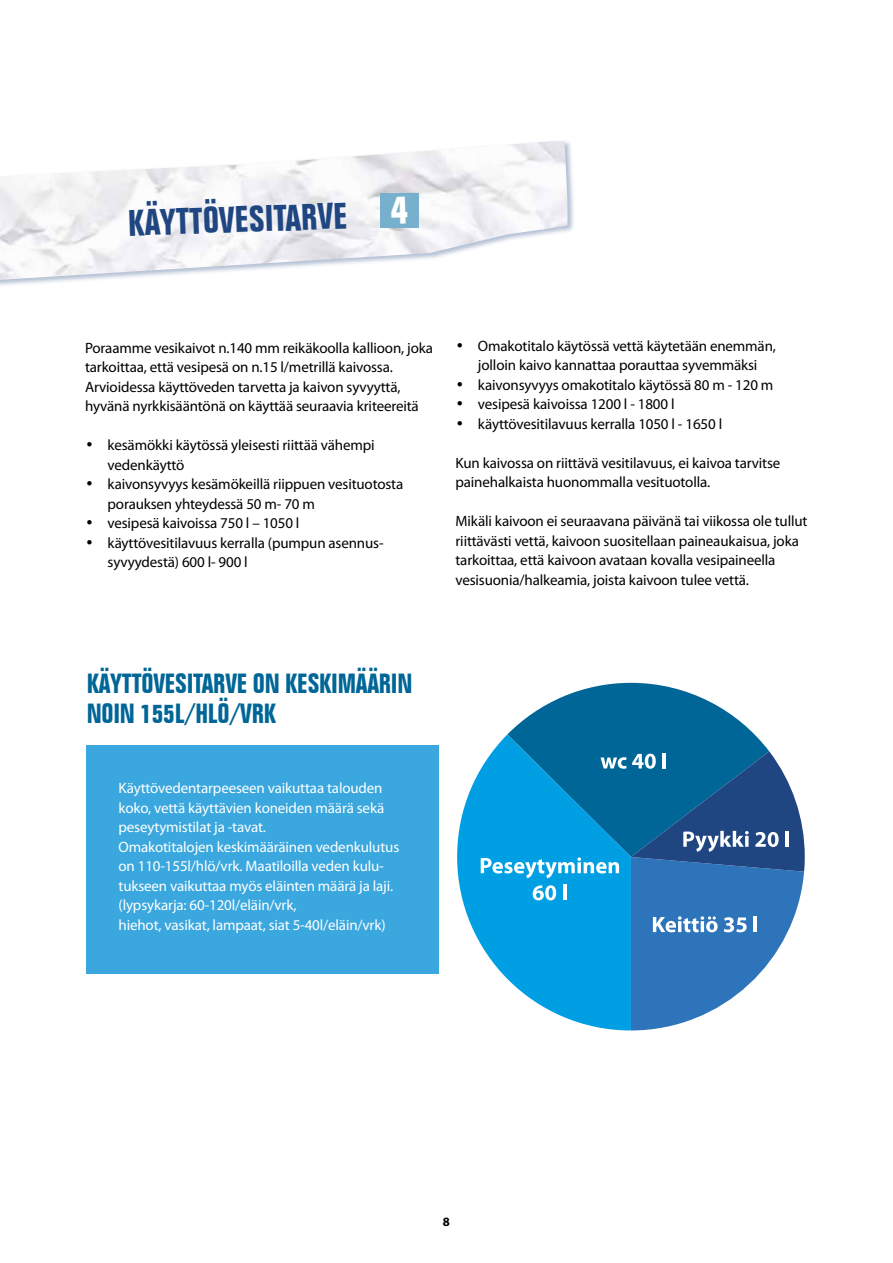
<style>
.page{position:relative;width:893px;height:1263px;background:#fff}
.page>*{position:absolute;margin:0;border:0;box-sizing:border-box;transform-origin:0 0}
.t1{font:700 condensed 36px "Folio BT";color:#1f4681}
.t2{font:700 condensed 27px/29.5px "Folio BT";letter-spacing:-.01em;color:#006697}
.t3{font:15px/19.5px "Myriad Pro";letter-spacing:-.01em;color:#000}
.t4{font:15px/19.5px "Myriad Pro";letter-spacing:-.01em;color:#fff}
.t5{font:700 12.75px "Myriad Pro";color:#000}
.s1{font-size:40.05px;color:#fff}
.s2{font-family:"Copperplate Gothic BT";font-stretch:condensed}
</style>
<div class="page">
<div style="left:0;top:140px;width:575px;height:148px;background:#1f4681;opacity:.35"></div>
<img style="left:0;top:141px;width:567px;height:139px">
<div style="left:380px;top:193px;width:39px;height:35px;background:#76b0cc"></div>
<svg style="left:508px;top:683px;width:261px;height:68px;fill:#006697"></svg>
<svg style="left:457px;top:734px;width:174px;height:211px"></svg>
<svg style="left:481px;top:751px;width:324px;height:279px;background:#3791c7"></svg>
<hr style="left:785px;top:831px;width:4px;height:16px;background:#fff">
<div style="left:87px;top:745px;width:352px;height:228px;background:#3aa7de"></div>
<h1 class="t1" style="left:127px;top:201px;width:282px;rotate:-2deg">KÄYTTÖVESITARVE <span class="s1">4</span></h1>
<p class="t3" style="left:85px;top:337px;width:350px">Poraamme vesikaivot n.140 mm reikäkoolla kallioon, joka tarkoittaa, että vesipesä on n.15 l/metrillä kaivossa.<br>Arvioidessa käyttöveden tarvetta ja kaivon syvyyttä, hyvänä nyrkkisääntönä on käyttää seuraavia kriteereitä</p>
<p class="t3" style="left:108px;top:435px;width:269px;text-indent:-22px"><span class="s2">•</span> kesämökki käytössä yleisesti riittää vähempi vedenkäyttö</p>
<p class="t3" style="left:108px;top:474px;width:297px;text-indent:-22px"><span class="s2">•</span> kaivonsyvyys kesämökeillä riippuen vesituotosta porauksen yhteydessä 50 m- 70 m</p>
<p class="t3" style="left:85px;top:513px;width:216px"><span class="s2">•</span> vesipesä kaivoissa 750 l – 1050 l</p>
<p class="t3" style="left:108px;top:532px;width:278px;text-indent:-22px"><span class="s2">•</span> käyttövesitilavuus kerralla (pumpun asennus&shy;syvyydestä) 600 l- 900 l</p>
<p class="t3" style="left:455px;top:335px;width:322px;text-align:center"><span class="s2">•</span> Omakotitalo käytössä vettä käytetään enemmän, jolloin kaivo kannattaa porauttaa syvemmäksi</p>
<p class="t3" style="left:455px;top:374px;width:319px"><span class="s2">•</span> kaivonsyvyys omakotitalo käytössä 80 m - 120 m</p>
<p class="t3" style="left:455px;top:394px;width:221px"><span class="s2">•</span> vesipesä kaivoissa 1200 l - 1800 l</p>
<p class="t3" style="left:455px;top:413px;width:268px"><span class="s2">•</span> käyttövesitilavuus kerralla 1050 l - 1650 l</p>
<p class="t3" style="left:455px;top:452px;width:326px">Kun kaivossa on riittävä vesitilavuus, ei kaivoa tarvitse painehalkaista huonommalla vesituotolla.</p>
<p class="t3" style="left:455px;top:511px;width:354px">Mikäli kaivoon ei seuraavana päivänä tai viikossa ole tullut riittävästi vettä, kaivoon suositellaan paineaukaisua, joka tarkoittaa, että kaivoon avataan kovalla vesipaineella vesisuonia/halkeamia, joista kaivoon tulee vettä.</p>
<h2 class="t2" style="left:87px;top:669px;width:327px">KÄYTTÖVESITARVE ON KESKIMÄÄRIN<br>NOIN 155L/HLÖ/VRK</h2>
<p class="t4" style="left:119px;top:778px;width:282px">Käyttövedentarpeeseen vaikuttaa talouden koko, vettä käyttävien koneiden määrä sekä peseytymistilat ja -tavat.<br>Omakotitalojen keskimääräinen vedenkulutus on 110-155l/hlö/vrk. Maatiloilla veden kulu&shy;tukseen vaikuttaa myös eläinten määrä ja laji. (lypsykarja: 60-120l/eläin/vrk,<br>hiehot, vasikat, lampaat, siat 5-40l/eläin/vrk)</p>
<p class="t5" style="left:443px;top:1213px;width:9px">8</p>
</div>
